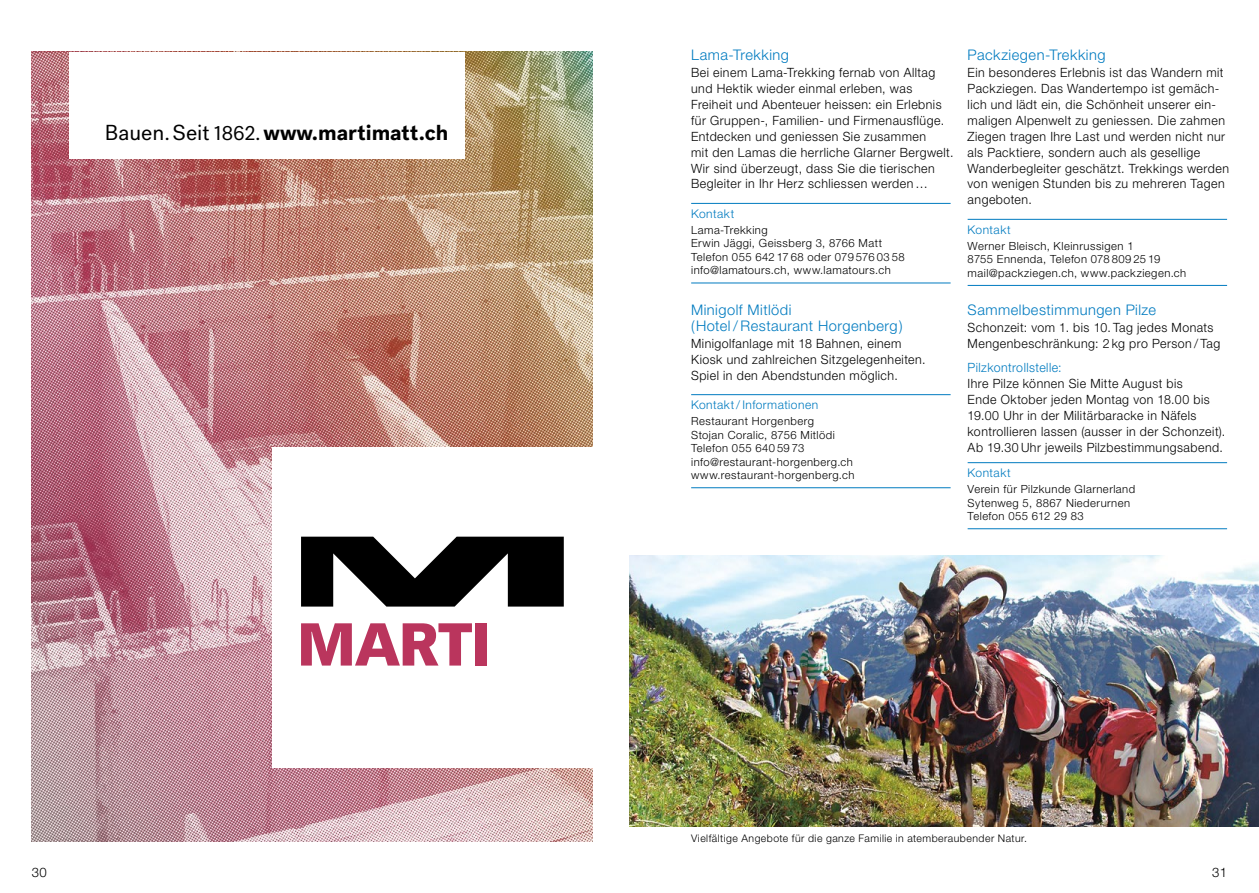
<style>
.page{position:relative;width:1259px;height:893px;background:#fff}
.page>*{position:absolute;margin:0;border:0;box-sizing:border-box;transform-origin:0 0}
.t1{font:700 21.6px "Post Grotesk";color:#000}
.t2{font:300 14.7px/15.9px "Helvetica Neue LT Pro";letter-spacing:.03em;color:#007bc0}
.t3{font:300 13.2px "Helvetica Neue LT Pro";color:#000}
.t4{font:300 12.75px/15.9px "Helvetica Neue LT Pro";letter-spacing:.04em;color:#000}
.t5{font:300 12.75px "Helvetica Neue LT Pro";letter-spacing:.035em;color:#007bc0}
.t6{font:300 12px "Helvetica Neue LT Pro";letter-spacing:.04em;color:#007bc0}
.t7{font:300 11.25px/13.5px "Helvetica Neue LT Pro";letter-spacing:.04em;color:#000}
.t8{font:300 10.5px "Helvetica Neue LT Pro";letter-spacing:.045em;color:#000}
.s1{font-weight:400}
.s2{font-weight:400;font-size:20.25px}
</style>
<div class="page">
<hr style="left:691px;top:203px;width:259px;height:1px;background:#007bc0">
<hr style="left:691px;top:283px;width:259px;height:1px;background:#007bc0">
<hr style="left:691px;top:394px;width:259px;height:1px;background:#007bc0">
<hr style="left:691px;top:487px;width:259px;height:1px;background:#007bc0">
<hr style="left:967px;top:219px;width:260px;height:1px;background:#007bc0">
<hr style="left:967px;top:285px;width:260px;height:1px;background:#007bc0">
<hr style="left:967px;top:462px;width:260px;height:1px;background:#007bc0">
<hr style="left:967px;top:528px;width:260px;height:1px;background:#007bc0">
<img style="left:32px;top:52px;width:560px;height:790px">
<div style="left:272px;top:447px;width:320px;height:320px;background:#fff"></div>
<svg style="left:301px;top:537px;width:263px;height:70px"></svg>
<svg style="left:301px;top:623px;width:171px;height:43px"></svg>
<div style="left:475px;top:623px;width:12px;height:43px;background:#ba355d"></div>
<div style="left:69px;top:52px;width:395px;height:107px;background:#fff"></div>
<img style="left:629px;top:555px;width:630px;height:271px">
<h1 class="t1" style="left:105px;top:119px;width:345px"><span class="s1">Bauen.Seit</span> <span class="s2">1862</span><span class="s1">.</span>www.martimatt.ch</h1>
<p class="t2" style="left:691px;top:47px;width:99px">Lama-Trekking</p>
<p class="t4" style="left:691px;top:64px;width:264px">Bei einem Lama-Trekking fernab von Alltag und Hektik wieder einmal erleben, was Freiheit und Abenteuer heissen: ein Erlebnis für Gruppen-, Familien- und Firmenausflüge.<br>Entdecken und geniessen Sie zusammen<br>mit den Lamas die herrliche Glarner Bergwelt.<br>Wir sind überzeugt, dass Sie die tierischen Begleiter in Ihr Herz schliessen werden …</p>
<p class="t6" style="left:691px;top:206px;width:45px">Kontakt</p>
<p class="t7" style="left:691px;top:223px;width:215px">Lama-Trekking<br>Erwin Jäggi, Geissberg 3, 8766 Matt<br>Telefon 055 642 17 68 oder 079 576 03 58 info@lamatours.ch, www.lamatours.ch</p>
<p class="t2" style="left:691px;top:302px;width:213px">Minigolf Mitlödi<br>(Hotel / Restaurant Horgenberg)</p>
<p class="t4" style="left:691px;top:335px;width:236px">Minigolfanlage mit 18 Bahnen, einem<br>Kiosk und zahlreichen Sitzgelegenheiten.<br>Spiel in den Abendstunden möglich.</p>
<p class="t6" style="left:691px;top:397px;width:129px">Kontakt / Informationen</p>
<p class="t7" style="left:691px;top:414px;width:165px">Restaurant Horgenberg<br>Stojan Coralic, 8756 Mitlödi<br>Telefon 055 640 59 73 info@restaurant-horgenberg.ch www.restaurant-horgenberg.ch</p>
<p class="t2" style="left:967px;top:47px;width:139px">Packziegen-Trekking</p>
<p class="t4" style="left:967px;top:64px;width:263px">Ein besonderes Erlebnis ist das Wandern mit Packziegen. Das Wandertempo ist gemäch&shy;lich und lädt ein, die Schönheit unserer ein&shy;maligen Alpenwelt zu geniessen. Die zahmen Ziegen tragen Ihre Last und werden nicht nur als Packtiere, sondern auch als gesellige Wanderbegleiter geschätzt. Trekkings werden von wenigen Stunden bis zu mehreren Tagen angeboten.</p>
<p class="t6" style="left:967px;top:222px;width:45px">Kontakt</p>
<p class="t7" style="left:967px;top:239px;width:220px">Werner Bleisch, Kleinrussigen 1<br>8755 Ennenda, Telefon 078 809 25 19 mail@packziegen.ch, www.packziegen.ch</p>
<p class="t2" style="left:967px;top:302px;width:190px">Sammelbestimmungen Pilze</p>
<p class="t4" style="left:967px;top:319px;width:254px">Schonzeit: vom 1. bis 10. Tag jedes Monats<br>Mengenbeschränkung: 2 kg pro Person / Tag</p>
<p class="t5" style="left:967px;top:360px;width:96px">Pilzkontrollstelle:</p>
<p class="t4" style="left:967px;top:375px;width:259px">Ihre Pilze können Sie Mitte August bis<br>Ende Oktober jeden Montag von 18.00 bis 19.00 Uhr in der Militärbaracke in Näfels kontrollieren lassen (ausser in der Schonzeit).<br>Ab 19.30 Uhr jeweils Pilzbestimmungsabend.</p>
<p class="t6" style="left:967px;top:465px;width:45px">Kontakt</p>
<p class="t7" style="left:967px;top:482px;width:169px">Verein für Pilzkunde Glarnerland<br>Sytenweg 5, 8867 Niederurnen<br>Telefon 055 612 29 83</p>
<p class="t8" style="left:691px;top:832px;width:337px">Vielfältige Angebote für die ganze Familie in atemberaubender Natur.</p>
<p class="t3" style="left:32px;top:864px;width:17px">30</p>
<p class="t3" style="left:1212px;top:864px;width:17px">31</p>
</div>
